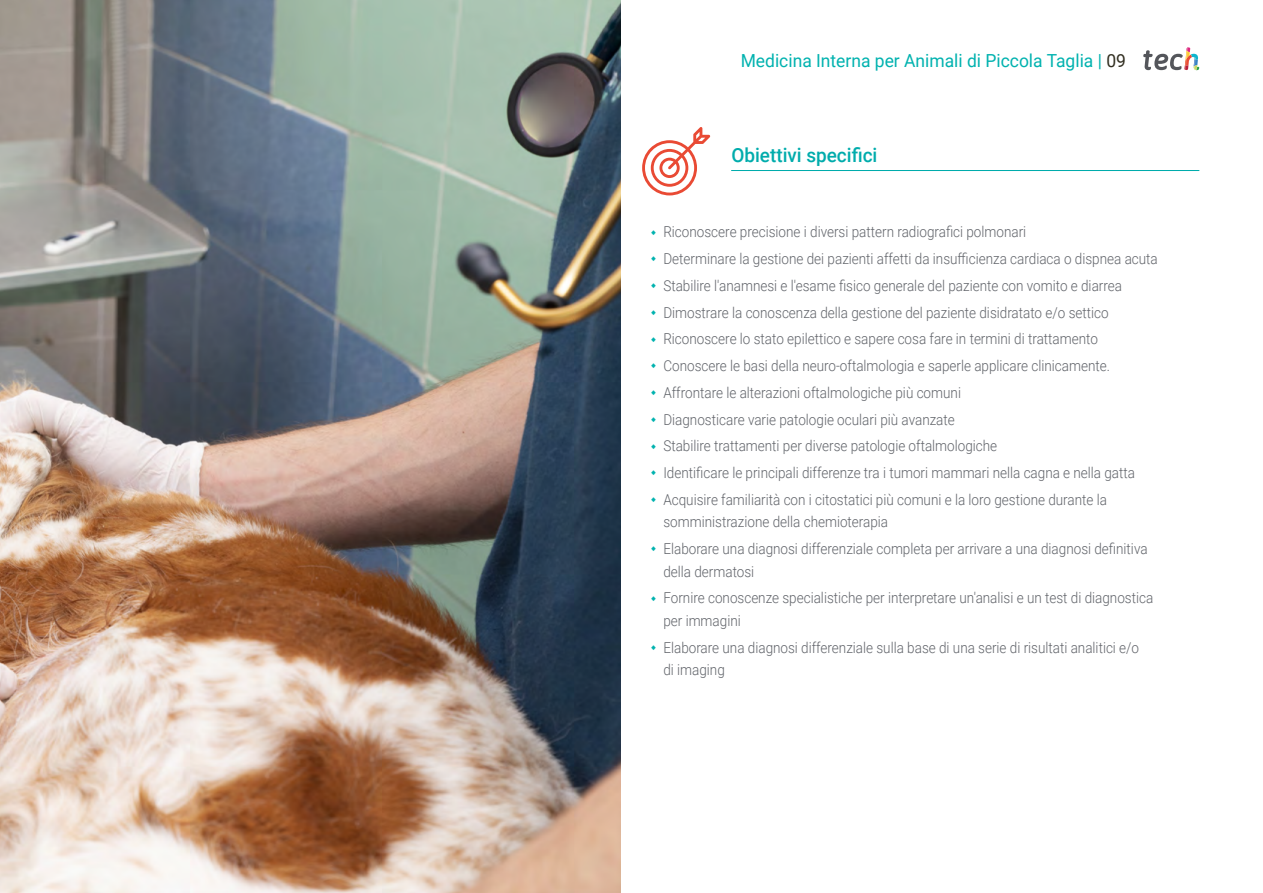
<style>
.page{position:relative;width:1263px;height:893px;background:#fff}
.page>*{position:absolute;margin:0;border:0;box-sizing:border-box;transform-origin:0 0}
.t1{font:500 19.5px "Roboto";color:#00acac}
.t2{font:18px "Roboto";color:#00b2af}
.t3{font:300 15px/26.7px "Roboto";color:#61646a;scale:.9 1}
.s1{color:#312e20}
</style>
<div class="page">
<svg style="left:1143px;top:47px;width:56px;height:24px"></svg>
<svg style="left:642px;top:127px;width:68px;height:68px"></svg>
<hr style="left:731px;top:170px;width:468px;height:1px;background:#00acac">
<img style="left:0;top:0;width:621px;height:893px">
<p class="t2" style="left:741px;top:48px;width:387px">Medicina Interna per Animali di Piccola Taglia | <span class="s1">09</span></p>
<h1 class="t1" style="left:731px;top:142px;width:147px">Obiettivi specifici</h1>
<p class="t3" style="left:663px;top:218px;width:551px">Riconoscere precisione i diversi pattern radiografici polmonari<br>Determinare la gestione dei pazienti affetti da insufficienza cardiaca o dispnea acuta Stabilire l'anamnesi e l'esame fisico generale del paziente con vomito e diarrea Dimostrare la conoscenza della gestione del paziente disidratato e/o settico Riconoscere lo stato epilettico e sapere cosa fare in termini di trattamento Conoscere le basi della neuro-oftalmologia e saperle applicare clinicamente.<br>Affrontare le alterazioni oftalmologiche più comuni<br>Diagnosticare varie patologie oculari più avanzate<br>Stabilire trattamenti per diverse patologie oftalmologiche<br>Identificare le principali differenze tra i tumori mammari nella cagna e nella gatta Acquisire familiarità con i citostatici più comuni e la loro gestione durante la</p>
<p class="t3" style="left:663px;top:508px;width:539px">somministrazione della chemioterapia<br>Elaborare una diagnosi differenziale completa per arrivare a una diagnosi definitiva</p>
<p class="t3" style="left:663px;top:557px;width:546px">della dermatosi<br>Fornire conoscenze specialistiche per interpretare un'analisi e un test di diagnostica</p>
<p class="t3" style="left:663px;top:607px;width:530px">per immagini<br>Elaborare una diagnosi differenziale sulla base di una serie di risultati analitici e/o</p>
<p class="t3" style="left:663px;top:656px;width:70px">di imaging</p>
</div>
